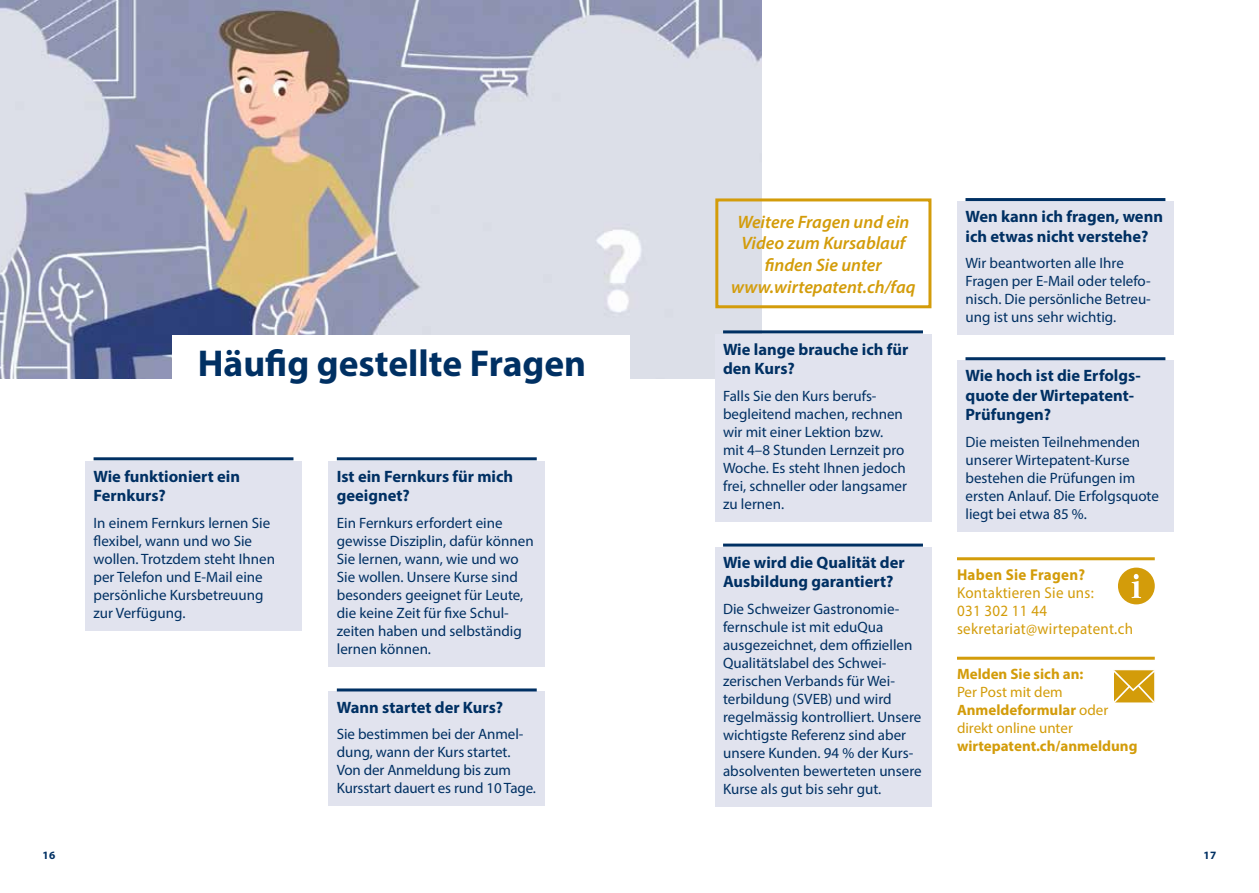
<style>
.page{position:relative;width:1259px;height:893px;background:#fff}
.page>*{position:absolute;margin:0;border:0;box-sizing:border-box;transform-origin:0 0}
.t1{font:700 37.5px "Myriad Pro";color:#003063}
.t2{font:italic 600 18px/21.6px "Myriad Pro";color:#d39c0a;text-align:center}
.t3{font:700 16.5px/19.5px "Myriad Pro";color:#003063}
.t4{font:15.75px/18px "Myriad Pro";letter-spacing:.02em;color:#d39c0a;scale:.95 1}
.t5{font:700 15.75px "Myriad Pro";letter-spacing:.02em;color:#d39c0a;scale:.95 1}
.t6{font:15px/18px "Myriad Pro";color:#003063}
.t7{font:15px/18px "Myriad Pro";color:#d39c0a}
.t8{font:700 15px "Myriad Pro";color:#d39c0a}
.t9{font:700 11.25px "Myriad Pro";color:#003063}
.s1{font-weight:700}
</style>
<div class="page">
<img style="left:0;top:0;width:761px;height:378px">
<div style="left:172px;top:335px;width:457px;height:58px;background:#fff"></div>
<div style="left:714px;top:547px;width:217px;height:260px;background:#e1e3ee"></div>
<hr style="left:723px;top:544px;width:200px;height:3px;background:#003063">
<div style="left:715px;top:198px;width:216px;height:110px;border:3px solid #d39c0a"></div>
<div style="left:85px;top:461px;width:217px;height:169px;background:#e1e3ee"></div>
<hr style="left:94px;top:457px;width:199px;height:3px;background:#003063">
<div style="left:1118px;top:568px;width:36px;height:36px;background:#d39c0a;border-radius:50%"></div>
<svg style="left:1131px;top:574px;width:10px;height:24px"></svg>
<hr style="left:957px;top:557px;width:197px;height:3px;background:#d39c0a">
<svg style="left:1113px;top:670px;width:42px;height:33px"></svg>
<hr style="left:957px;top:657px;width:197px;height:3px;background:#d39c0a">
<div style="left:957px;top:361px;width:217px;height:171px;background:#e1e3ee"></div>
<hr style="left:965px;top:357px;width:200px;height:3px;background:#003063">
<div style="left:957px;top:201px;width:217px;height:134px;background:#e1e3ee"></div>
<hr style="left:965px;top:198px;width:200px;height:3px;background:#003063">
<div style="left:714px;top:334px;width:217px;height:187px;background:#e1e3ee"></div>
<hr style="left:723px;top:330px;width:200px;height:3px;background:#003063">
<div style="left:328px;top:692px;width:217px;height:114px;background:#e1e3ee"></div>
<hr style="left:337px;top:688px;width:200px;height:3px;background:#003063">
<div style="left:328px;top:461px;width:217px;height:205px;background:#e1e3ee"></div>
<hr style="left:337px;top:457px;width:200px;height:3px;background:#003063">
<h1 class="t1" style="left:198px;top:339px;width:390px">Häufig gestellte Fragen</h1>
<p class="t3" style="left:94px;top:466px;width:148px">Wie funktioniert ein<br>Fernkurs?</p>
<p class="t6" style="left:94px;top:513px;width:183px">In einem Fernkurs lernen Sie flexibel, wann und wo Sie wollen. Trotzdem steht Ihnen per Telefon und E-Mail eine persönliche Kursbetreuung zur Verfügung.</p>
<p class="t3" style="left:337px;top:466px;width:178px">Ist ein Fernkurs für mich geeignet?</p>
<p class="t6" style="left:337px;top:513px;width:198px">Ein Fernkurs erfordert eine gewisse Disziplin, dafür können<br>Sie lernen, wann, wie und wo<br>Sie wollen. Unsere Kurse sind besonders geeignet für Leute, die keine Zeit für fixe Schul&shy;zeiten haben und selbständig lernen können.</p>
<p class="t3" style="left:337px;top:697px;width:168px">Wann startet der Kurs?</p>
<p class="t6" style="left:337px;top:725px;width:201px">Sie bestimmen bei der Anmel&shy;dung, wann der Kurs startet.<br>Von der Anmeldung bis zum<br>Kursstart dauert es rund 10 Tage.</p>
<p class="t2" style="left:731px;top:210px;width:186px">Weitere Fragen und ein<br>Video zum Kursablauf finden Sie unter www.wirtepatent.ch/faq</p>
<p class="t3" style="left:723px;top:339px;width:187px">Wie lange brauche ich für den Kurs?</p>
<p class="t6" style="left:723px;top:386px;width:185px">Falls Sie den Kurs berufs&shy;begleitend machen, rechnen wir mit einer Lektion bzw. mit 4–8 Stunden Lernzeit pro<br>Woche. Es steht Ihnen jedoch frei, schneller oder langsamer zu lernen.</p>
<p class="t3" style="left:723px;top:552px;width:183px">Wie wird die Qualität der<br>Ausbildung garantiert?</p>
<p class="t6" style="left:723px;top:600px;width:200px">Die Schweizer Gastronomie&shy;fernschule ist mit eduQua ausgezeichnet, dem offiziellen<br>Qualitätslabel des Schwei&shy;zerischen Verbands für Wei&shy;terbildung (SVEB) und wird regelmässig kontrolliert. Unsere wichtigste Referenz sind aber unsere Kunden. 94 % der Kurs&shy;absolventen bewerteten unsere<br>Kurse als gut bis sehr gut.</p>
<p class="t3" style="left:965px;top:206px;width:199px">Wen kann ich fragen, wenn ich etwas nicht verstehe?</p>
<p class="t6" style="left:965px;top:254px;width:187px">Wir beantworten alle Ihre<br>Fragen per E-Mail oder telefo&shy;nisch. Die persönliche Betreu&shy;ung ist uns sehr wichtig.</p>
<p class="t3" style="left:965px;top:366px;width:177px">Wie hoch ist die Erfolgs&shy;quote der Wirtepatent-<br>Prüfungen?</p>
<p class="t6" style="left:965px;top:433px;width:195px">Die meisten Teilnehmenden unserer Wirtepatent-Kurse bestehen die Prüfungen im ersten Anlauf. Die Erfolgsquote liegt bei etwa 85 %.</p>
<p class="t5" style="left:957px;top:564px;width:136px">Haben Sie Fragen?</p>
<p class="t4" style="left:957px;top:583px;width:187px">Kontaktieren Sie uns:<br>031 302 11 44 sekretariat@wirtepatent.ch</p>
<p class="t8" style="left:957px;top:665px;width:128px">Melden Sie sich an:</p>
<p class="t7" style="left:957px;top:683px;width:153px">Per Post mit dem<br><span class="s1">Anmeldeformular</span> oder direkt online unter</p>
<p class="t8" style="left:957px;top:737px;width:182px">wirtepatent.ch/anmeldung</p>
<p class="t9" style="left:43px;top:848px;width:14px">16</p>
<p class="t9" style="left:1203px;top:848px;width:14px">17</p>
</div>
